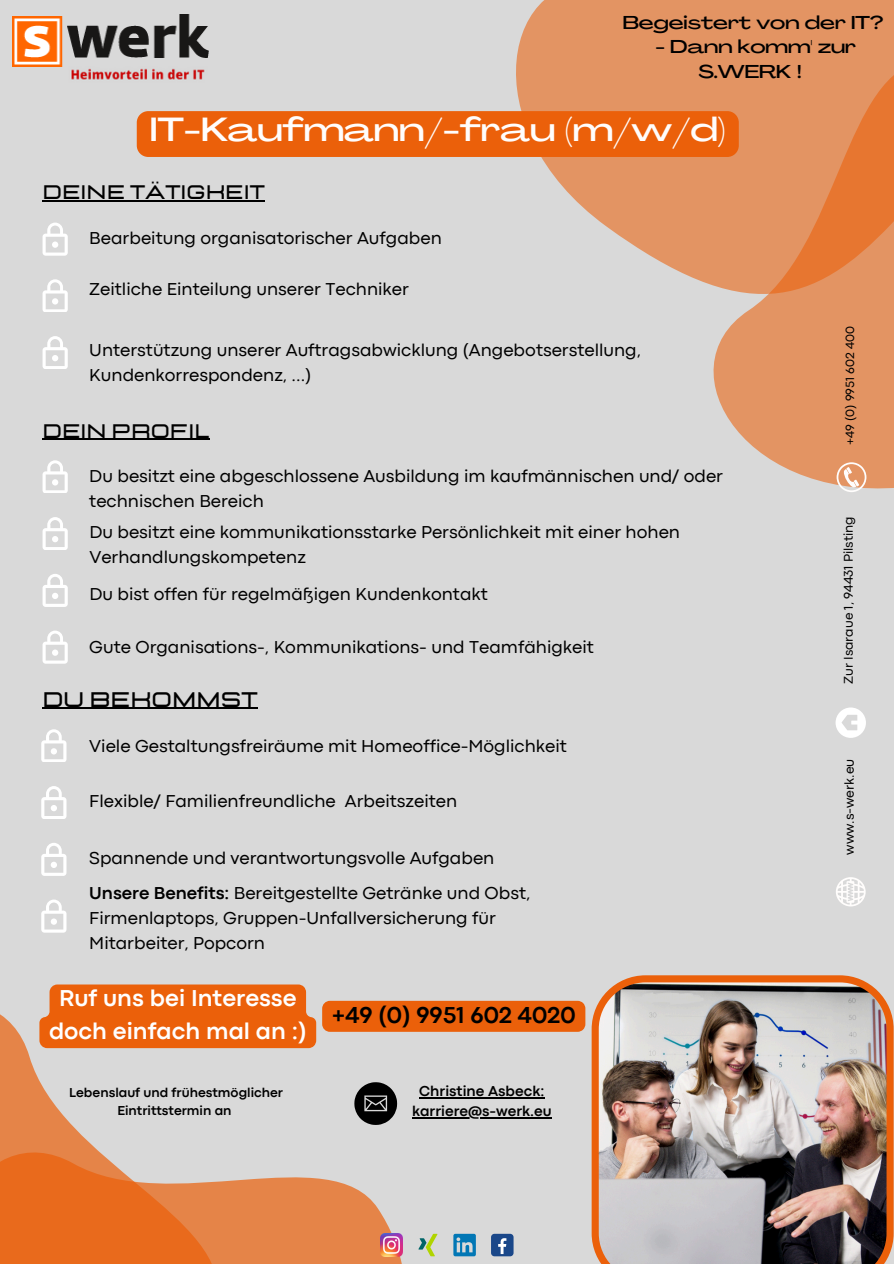
<style>
.page{position:relative;width:894px;height:1264px;background:#fff}
.page>*{position:absolute;margin:0;border:0;box-sizing:border-box;transform-origin:0 0}
.t1{font:500 33px "Agrandir Grand";color:#fffdfc}
.t2{font:700 24px/32.7px "Codec Pro";color:#fff;text-align:center}
.t3{font:700 24px "Codec Pro";color:#000}
.t4{font:700 21px "Lastica";color:#000}
.t5{font:700 19.5px "Lastica";color:#000}
.t6{font:500 18.3px/24.8px "Agrandir Grand";color:#000;text-align:center}
.t7{font:18px/24.8px "Codec Pro";color:#000}
.t8{font:700 15px "Codec Pro";color:#000}
.t9{font:13.65px "Codec Pro";color:#000}
.t10{font:700 13.5px/18px "Codec Pro";color:#000;text-align:center}
.t11{font:13.2px "Codec Pro";color:#000}
.t12{font:12.45px "Codec Pro";color:#000}
.s1{font-weight:700}
</style>
<div class="page">
<div style="left:0;top:0;width:893px;height:1263px;background:#d9d9d9"></div>
<img style="left:13px;top:15px;width:196px;height:52px">
<img style="left:67px;top:66px;width:141px;height:14px">
<svg style="left:516px;top:0;width:377px;height:269px;fill:#e39463"></svg>
<svg style="left:673px;top:36px;width:220px;height:453px;background:#e19b6f"></svg>
<svg style="left:0;top:1014px;width:472px;height:249px"></svg>
<svg style="left:43px;top:222px;width:24px;height:33px"></svg>
<svg style="left:43px;top:279px;width:24px;height:33px"></svg>
<svg style="left:43px;top:336px;width:24px;height:33px"></svg>
<svg style="left:43px;top:460px;width:24px;height:33px"></svg>
<svg style="left:43px;top:517px;width:24px;height:32px"></svg>
<svg style="left:43px;top:574px;width:24px;height:32px"></svg>
<svg style="left:41px;top:729px;width:25px;height:33px"></svg>
<svg style="left:41px;top:786px;width:25px;height:32px"></svg>
<svg style="left:41px;top:843px;width:25px;height:32px"></svg>
<svg style="left:41px;top:899px;width:25px;height:33px"></svg>
<img style="left:591px;top:975px;width:302px;height:288px">
<svg style="left:453px;top:1233px;width:22px;height:23px"></svg>
<div style="left:491px;top:1233px;width:22px;height:23px;background:#1a4789;border-radius:3px"></div>
<svg style="left:498px;top:1238px;width:8px;height:15px"></svg>
<svg style="left:418px;top:1233px;width:19px;height:23px"></svg>
<img style="left:380px;top:1233px;width:22px;height:23px">
<svg style="left:354px;top:1082px;width:43px;height:42px"></svg>
<svg style="left:836px;top:877px;width:29px;height:29px"></svg>
<svg style="left:835px;top:707px;width:30px;height:31px"></svg>
<svg style="left:836px;top:462px;width:30px;height:30px"></svg>
<hr style="left:42px;top:200px;width:223px;height:1px;background:#000">
<hr style="left:42px;top:438px;width:167px;height:2px;background:#000">
<hr style="left:42px;top:707px;width:216px;height:2px;background:#000">
<div style="left:137px;top:111px;width:601px;height:46px;background:#eb600a;border-radius:11px"></div>
<hr style="left:419px;top:1096px;width:125px;height:2px;background:#000">
<hr style="left:412px;top:1117px;width:139px;height:1px;background:#000">
<div style="left:39px;top:984px;width:277px;height:64px;background:#eb600a"></div>
<div style="left:322px;top:1000px;width:263px;height:31px;background:#eb600a"></div>
<svg style="left:43px;top:630px;width:24px;height:33px"></svg>
<p class="t6" style="left:622px;top:12px;width:262px">Begeistert von der IT?</p>
<p class="t6" style="left:655px;top:36px;width:202px">- Dann komm' zur<br>S.WERK !</p>
<p class="t1" style="left:150px;top:117px;width:577px">IT-Kaufmann/-frau (m/w/d)</p>
<p class="t5" style="left:42px;top:183px;width:224px">DEINE TÄTIGKEIT</p>
<p class="t7" style="left:89px;top:227px;width:354px">Bearbeitung organisatorischer Aufgaben</p>
<p class="t7" style="left:89px;top:278px;width:321px">Zeitliche Einteilung unserer Techniker</p>
<h1 class="t7" style="left:89px;top:339px;width:553px">Unterstützung unserer Auftragsabwicklung (Angebotserstellung,<br>Kundenkorrespondenz, ...)</h1>
<h3 class="t5" style="left:42px;top:421px;width:168px">DEIN PROFIL</h3>
<p class="t7" style="left:89px;top:465px;width:635px">Du besitzt eine abgeschlossene Ausbildung im kaufmännischen und/ oder technischen Bereich</p>
<h5 class="t7" style="left:89px;top:521px;width:592px">Du besitzt eine kommunikationsstarke Persönlichkeit mit einer hohen<br>Verhandlungskompetenz</h5>
<p class="t7" style="left:89px;top:582px;width:400px">Du bist offen für regelmäßigen Kundenkontakt</p>
<p class="t7" style="left:89px;top:636px;width:506px">Gute Organisations-, Kommunikations- und Teamfähigkeit</p>
<h5 class="t4" style="left:42px;top:689px;width:217px">DU BEKOMMST</h5>
<p class="t7" style="left:89px;top:735px;width:479px">Viele Gestaltungsfreiräume mit Homeoffice-Möglichkeit</p>
<h5 class="t7" style="left:89px;top:790px;width:369px">Flexible/ Familienfreundliche Arbeitszeiten</h5>
<h3 class="t7" style="left:89px;top:846px;width:406px">Spannende und verantwortungsvolle Aufgaben</h3>
<p class="t7" style="left:89px;top:882px;width:442px"><span class="s1">Unsere Benefits:</span> Bereitgestellte Getränke und Obst,<br>Firmenlaptops, Gruppen-Unfallversicherung für<br>Mitarbeiter, Popcorn</p>
<p class="t2" style="left:49px;top:983px;width:259px">Ruf uns bei Interesse doch einfach mal an :)</p>
<p class="t3" style="left:332px;top:1006px;width:245px">+49 (0) 9951 602 4020</p>
<p class="t10" style="left:69px;top:1084px;width:215px">Lebenslauf und frühestmöglicher<br>Eintrittstermin an</p>
<p class="t8" style="left:419px;top:1085px;width:127px">Christine Asbeck:</p>
<p class="t8" style="left:412px;top:1105px;width:141px">karriere@s-werk.eu</p>
<p class="t12" style="left:845px;top:445px;width:120px;rotate:-90deg">+49 (0) 9951 602 400</p>
<h3 class="t11" style="left:843px;top:683px;width:169px;rotate:-90deg">Zur Isaraue 1, 94431 Pilsting</h3>
<p class="t9" style="left:844px;top:854px;width:98px;rotate:-90deg">www.s-werk.eu</p>
</div>
